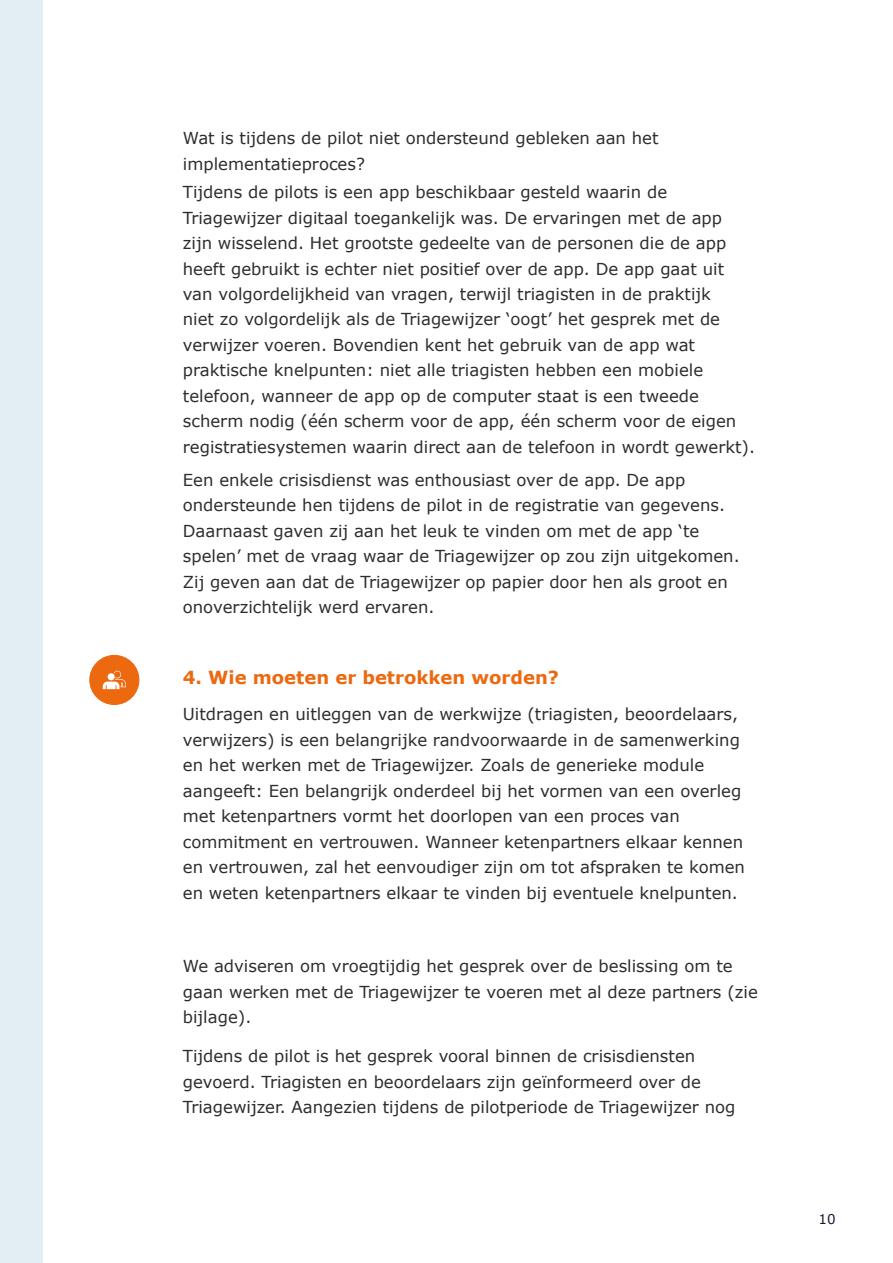
<style>
.page{position:relative;width:893px;height:1263px;background:#fff}
.page>*{position:absolute;margin:0;border:0;box-sizing:border-box;transform-origin:0 0}
.t1{font:700 18px "Verdana";color:#ec6910}
.t2{font:16.5px/25.5px "Verdana";color:#2d2d2c}
.t3{font:13.5px "Verdana";color:#1d1737}
</style>
<div class="page">
<div style="left:0;top:0;width:43px;height:1263px;background:#e2edf4"></div>
<div style="left:90px;top:655px;width:49px;height:49px;background:#ec6910;border-radius:50%"></div>
<div style="left:89px;top:655px;width:50px;height:50px;border:1px solid #ec6910;border-radius:50%"></div>
<svg style="left:103px;top:671px;width:23px;height:18px"></svg>
<p class="t2" style="left:183px;top:125px;width:477px">Wat is tijdens de pilot niet ondersteund gebleken aan het implementatieproces?</p>
<p class="t2" style="left:183px;top:179px;width:574px">Tijdens de pilots is een app beschikbaar gesteld waarin de Triagewijzer digitaal toegankelijk was. De ervaringen met de app zijn wisselend. Het grootste gedeelte van de personen die de app heeft gebruikt is echter niet positief over de app. De app gaat uit van volgordelijkheid van vragen, terwijl triagisten in de praktijk<br>niet zo volgordelijk als de Triagewijzer ‘oogt’ het gesprek met de verwijzer voeren. Bovendien kent het gebruik van de app wat praktische knelpunten: niet alle triagisten hebben een mobiele telefoon, wanneer de app op de computer staat is een tweede scherm nodig (één scherm voor de app, één scherm voor de eigen registratiesystemen waarin direct aan de telefoon in wordt gewerkt).</p>
<p class="t2" style="left:183px;top:467px;width:558px">Een enkele crisisdienst was enthousiast over de app. De app ondersteunde hen tijdens de pilot in de registratie van gegevens.<br>Daarnaast gaven zij aan het leuk te vinden om met de app ‘te spelen’ met de vraag waar de Triagewijzer op zou zijn uitgekomen.<br>Zij geven aan dat de Triagewijzer op papier door hen als groot en onoverzichtelijk werd ervaren.</p>
<p class="t1" style="left:183px;top:665px;width:378px">4. Wie moeten er betrokken worden?</p>
<p class="t2" style="left:183px;top:701px;width:564px">Uitdragen en uitleggen van de werkwijze (triagisten, beoordelaars, verwijzers) is een belangrijke randvoorwaarde in de samenwerking en het werken met de Triagewijzer. Zoals de generieke module aangeeft: Een belangrijk onderdeel bij het vormen van een overleg met ketenpartners vormt het doorlopen van een proces van commitment en vertrouwen. Wanneer ketenpartners elkaar kennen en vertrouwen, zal het eenvoudiger zijn om tot afspraken te komen en weten ketenpartners elkaar te vinden bij eventuele knelpunten.</p>
<p class="t2" style="left:183px;top:953px;width:576px">We adviseren om vroegtijdig het gesprek over de beslissing om te gaan werken met de Triagewijzer te voeren met al deze partners (zie bijlage).</p>
<p class="t2" style="left:183px;top:1043px;width:554px">Tijdens de pilot is het gesprek vooral binnen de crisisdiensten gevoerd. Triagisten en beoordelaars zijn geïnformeerd over de<br>Triagewijzer. Aangezien tijdens de pilotperiode de Triagewijzer nog</p>
<p class="t3" style="left:819px;top:1210px;width:19px">10</p>
</div>
